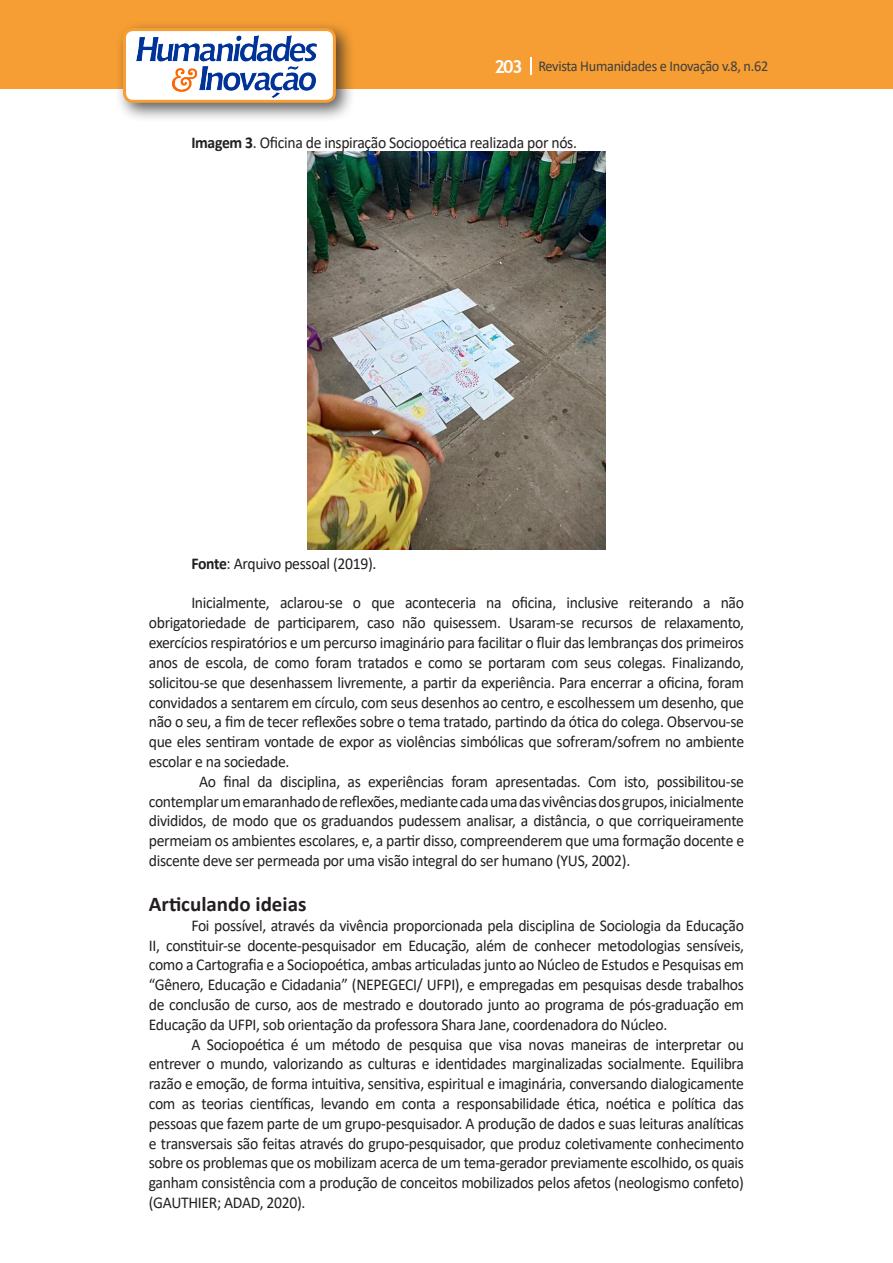
<style>
.page{position:relative;width:893px;height:1263px;background:#fff}
.page>*{position:absolute;margin:0;border:0;box-sizing:border-box;transform-origin:0 0}
.Titulo_2{font:700 21px "Calibri";color:#231f20}
.texto{font:16.5px/19.8px "Calibri";letter-spacing:-.02em;color:#231f20;text-align:justify;scale:.95 1}
.t1{font:15px "Calibri";letter-spacing:-.02em;color:#3e3e3f;scale:.95 1}
.s1{font-family:"Trebuchet MS";font-weight:700;font-size:18px;color:#fff}
.s2{font-weight:700}
</style>
<div class="page">
<div style="left:0;top:0;width:893px;height:88px;background:#f69e34"></div>
<svg style="left:530px;top:57px;width:2px;height:18px"></svg>
<div style="left:115px;top:20px;width:241px;height:103px;background:#231f20;opacity:.75"></div>
<div style="left:125px;top:30px;width:209px;height:71px;background:#fff;border-radius:9px"></div>
<div style="left:123px;top:28px;width:213px;height:75px;border:3px solid #f69e34;border-radius:9px"></div>
<img style="left:136px;top:36px;width:181px;height:61px">
<img style="left:307px;top:152px;width:299px;height:397px">
<p class="t1" style="left:495px;top:56px;width:290px"><span class="s1">203</span> Revista Humanidades e Inovação v.8, n.62</p>
<p class="texto" style="left:191px;top:133px;width:407px"><span class="s2">Imagem 3</span>. Oficina de inspiração Sociopoética realizada por nós.</p>
<p class="texto" style="left:191px;top:553px;width:196px"><span class="s2">Fonte</span>: Arquivo pessoal (2019).</p>
<p class="texto" style="left:149px;top:593px;width:628px;text-indent:43px">Inicialmente, aclarou-se o que aconteceria na oficina, inclusive reiterando a não obrigatoriedade de participarem, caso não quisessem. Usaram-se recursos de relaxamento, exercícios respiratórios e um percurso imaginário para facilitar o fluir das lembranças dos primeiros anos de escola, de como foram tratados e como se portaram com seus colegas. Finalizando, solicitou-se que desenhassem livremente, a partir da experiência. Para encerrar a oficina, foram convidados a sentarem em círculo, com seus desenhos ao centro, e escolhessem um desenho, que não o seu, a fim de tecer reflexões sobre o tema tratado, partindo da ótica do colega. Observou-se que eles sentiram vontade de expor as violências simbólicas que sofreram/sofrem no ambiente escolar e na sociedade.</p>
<p class="texto" style="left:149px;top:771px;width:628px;text-indent:50px">Ao final da disciplina, as experiências foram apresentadas. Com isto, possibilitou-se contemplar um emaranhado de reflexões, mediante cada uma das vivências dos grupos, inicialmente divididos, de modo que os graduandos pudessem analisar, a distância, o que corriqueiramente permeiam os ambientes escolares, e, a partir disso, compreenderem que uma formação docente e discente deve ser permeada por uma visão integral do ser humano (YUS, 2002).</p>
<p class="Titulo_2" style="left:149px;top:889px;width:159px">Articulando ideias</p>
<p class="texto" style="left:149px;top:915px;width:628px;text-indent:43px">Foi possível, através da vivência proporcionada pela disciplina de Sociologia da Educação II, constituir-se docente-pesquisador em Educação, além de conhecer metodologias sensíveis, como a Cartografia e a Sociopoética, ambas articuladas junto ao Núcleo de Estudos e Pesquisas em “Gênero, Educação e Cidadania” (NEPEGECI/ UFPI), e empregadas em pesquisas desde trabalhos de conclusão de curso, aos de mestrado e doutorado junto ao programa de pós-graduação em Educação da UFPI, sob orientação da professora Shara Jane, coordenadora do Núcleo.</p>
<p class="texto" style="left:149px;top:1034px;width:628px;text-indent:43px">A Sociopoética é um método de pesquisa que visa novas maneiras de interpretar ou entrever o mundo, valorizando as culturas e identidades marginalizadas socialmente. Equilibra razão e emoção, de forma intuitiva, sensitiva, espiritual e imaginária, conversando dialogicamente com as teorias científicas, levando em conta a responsabilidade ética, noética e política das pessoas que fazem parte de um grupo-pesquisador. A produção de dados e suas leituras analíticas e transversais são feitas através do grupo-pesquisador, que produz coletivamente conhecimento sobre os problemas que os mobilizam acerca de um tema-gerador previamente escolhido, os quais ganham consistência com a produção de conceitos mobilizados pelos afetos (neologismo confeto) (GAUTHIER; ADAD, 2020).</p>
</div>
